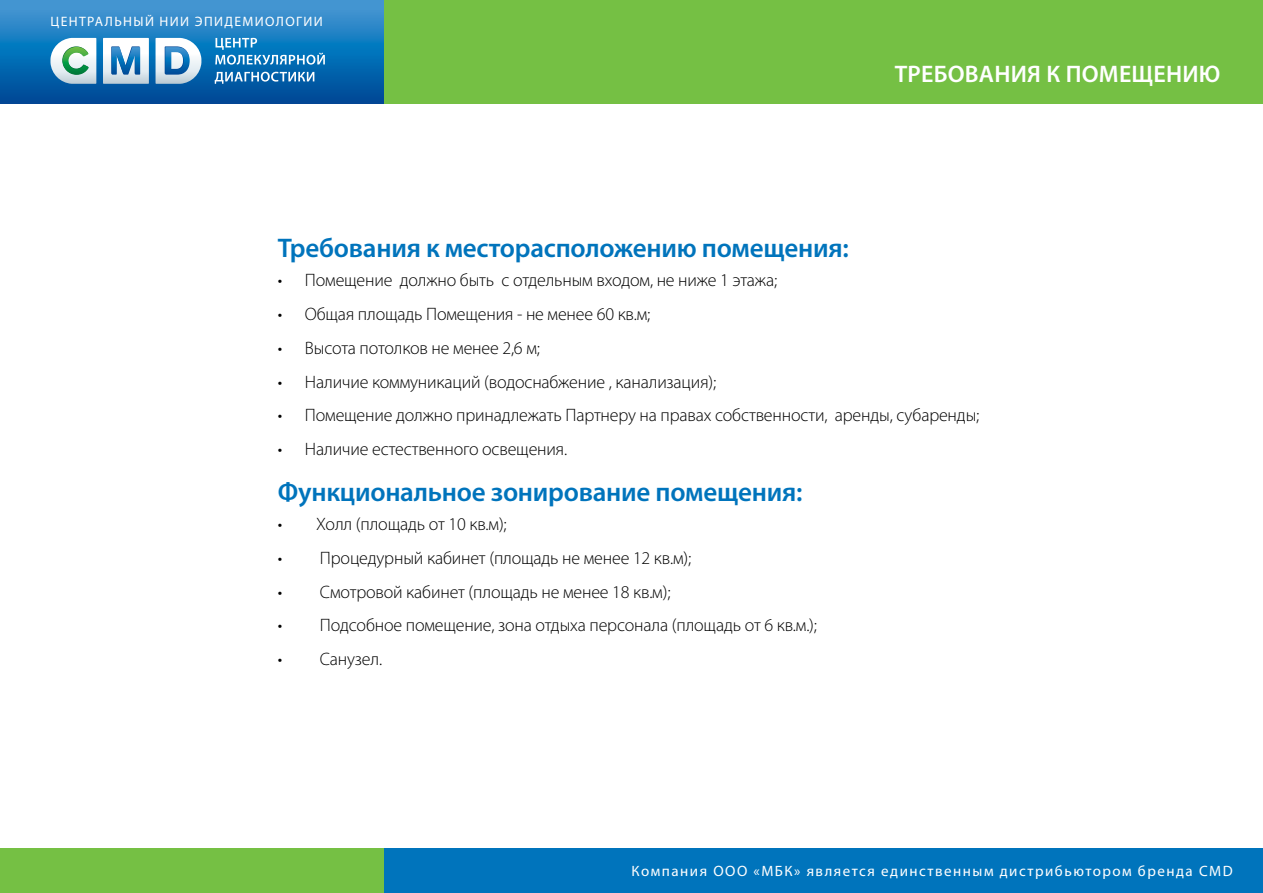
<style>
.page{position:relative;width:1263px;height:893px;background:#fff}
.page>*{position:absolute;margin:0;border:0;box-sizing:border-box;transform-origin:0 0}
.t1{font:600 27px "Myriad Pro";letter-spacing:-.01em;color:#0074bc}
.t2{font:600 24px "Myriad Pro";letter-spacing:.01em;color:#fff}
.t3{font:300 18px "Myriad Pro";letter-spacing:-.01em;color:#000}
.t4{font:15px "Myriad Pro";letter-spacing:.1em;color:#fff}
.t5{font:13.65px "Myriad Pro";letter-spacing:.1em;color:#fff}
</style>
<div class="page">
<svg style="left:0;top:0;width:384px;height:104px;background:#1a74b9"></svg>
<div style="left:384px;top:0;width:879px;height:104px;background:#75c044"></div>
<div style="left:384px;top:848px;width:879px;height:45px;background:#0074bc"></div>
<div style="left:0;top:848px;width:384px;height:45px;background:#75c044"></div>
<svg style="left:50px;top:38px;width:46px;height:46px"></svg>
<svg style="left:103px;top:38px;width:46px;height:46px"></svg>
<svg style="left:156px;top:38px;width:45px;height:46px"></svg>
<svg style="left:215px;top:38px;width:110px;height:27px;background:#3993ca"></svg>
<svg style="left:215px;top:72px;width:99px;height:12px"></svg>
<p class="t5" style="left:50px;top:13px;width:274px">ЦЕНТРАЛЬНЫЙ НИИ ЭПИДЕМИОЛОГИИ</p>
<h2 class="t2" style="left:895px;top:58px;width:327px">ТРЕБОВАНИЯ К ПОМЕЩЕНИЮ</h2>
<h1 class="t1" style="left:278px;top:231px;width:572px">Требования к месторасположению помещения:</h1>
<p class="t3" style="left:278px;top:270px;width:501px">• Помещение должно быть с отдельным входом, не ниже 1 этажа;</p>
<p class="t3" style="left:278px;top:303px;width:374px">• Общая площадь Помещения - не менее 60 кв.м;</p>
<p class="t3" style="left:278px;top:337px;width:263px">• Высота потолков не менее 2,6 м;</p>
<p class="t3" style="left:278px;top:371px;width:440px">• Наличие коммуникаций (водоснабжение , канализация);</p>
<p class="t3" style="left:278px;top:405px;width:703px">• Помещение должно принадлежать Партнеру на правах собственности, аренды, субаренды;</p>
<p class="t3" style="left:278px;top:438px;width:291px">• Наличие естественного освещения.</p>
<h1 class="t1" style="left:278px;top:474px;width:526px">Функциональное зонирование помещения:</h1>
<p class="t3" style="left:278px;top:513px;width:230px">• Холл (площадь от 10 кв.м);</p>
<p class="t3" style="left:278px;top:547px;width:415px">• Процедурный кабинет (площадь не менее 12 кв.м);</p>
<p class="t3" style="left:278px;top:581px;width:394px">• Смотровой кабинет (площадь не менее 18 кв.м);</p>
<p class="t3" style="left:278px;top:614px;width:541px">• Подсобное помещение, зона отдыха персонала (площадь от 6 кв.м.);</p>
<p class="t3" style="left:278px;top:648px;width:106px">• Санузел.</p>
<p class="t4" style="left:631px;top:862px;width:603px">Компания ООО «МБК» является единственным дистрибьютором бренда CMD</p>
</div>
